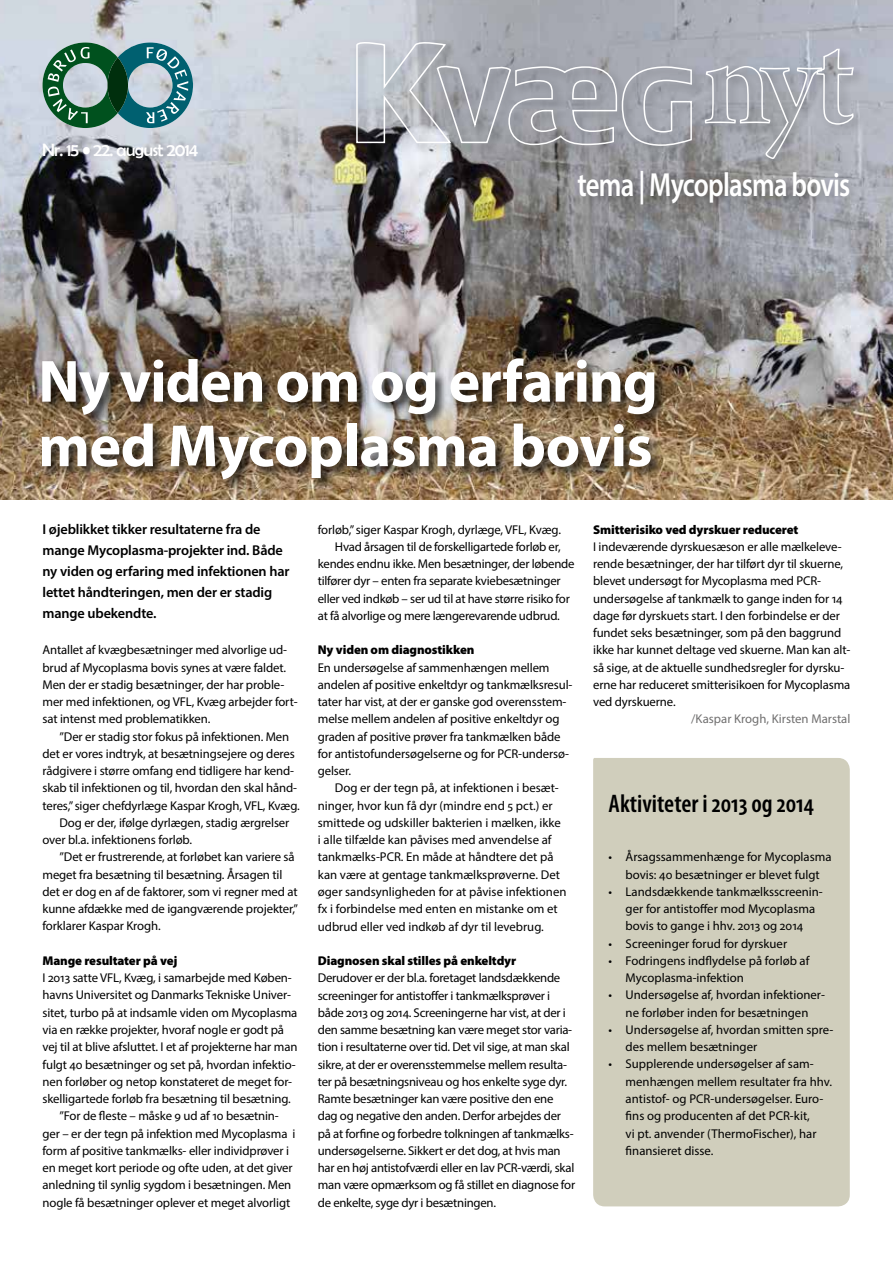
<style>
.page{position:relative;width:893px;height:1263px;background:#fff}
.page>*{position:absolute;margin:0;border:0;box-sizing:border-box;transform-origin:0 0}
.t1{font:700 60px/64.5px "Myriad Pro";letter-spacing:-.015em;color:#fff}
.t2{font:600 33.45px "Myriad Pro";letter-spacing:-.03em;color:#fff;scale:.8 1}
.t3{font:600 condensed 25.5px "Myriad Pro";color:#000}
.t4{font:18px "Berlin Sans FB";letter-spacing:-.04em;color:#fff}
.t5{font:600 14.25px/21px "Myriad Pro";letter-spacing:-.01em;color:#000}
.t6{font:12.75px/17.2px "Myriad Pro";letter-spacing:-.01em;color:#000}
.t7{font:900 12.75px "Myriad Pro";letter-spacing:-.01em;color:#000}
.t8{font:12.75px "Myriad Pro";color:#706f6f}
</style>
<div class="page">
<img style="left:0;top:0;width:893px;height:499px">
<div style="left:352px;top:38px;width:353px;height:120px;background:#000;opacity:.4"></div>
<svg style="left:355px;top:40px;width:338px;height:107px;background:#a9acb3"></svg>
<div style="left:702px;top:46px;width:164px;height:125px;background:#000;opacity:.4"></div>
<svg style="left:704px;top:48px;width:151px;height:112px;background:#acafb6"></svg>
<svg style="left:43px;top:43px;width:150px;height:85px;background:#63928c"></svg>
<div style="left:573px;top:167px;width:287px;height:48px;background:#000;opacity:.25"></div>
<div style="left:39px;top:356px;width:629px;height:137px;background:#000;opacity:.75"></div>
<div style="left:593px;top:758px;width:257px;height:449px;background:#d0cebc"></div>
<h3 class="t4" style="left:42px;top:140px;width:158px">Nr. 15 • 22. august 2014</h3>
<h2 class="t2" style="left:577px;top:164px;width:343px">tema | Mycoplasma bovis</h2>
<h1 class="t1" style="left:38px;top:347px;width:621px">Ny viden om og erfaring med Mycoplasma bovis</h1>
<p class="t5" style="left:43px;top:518px;width:249px">I øjeblikket tikker resultaterne fra de mange Mycoplasma-projekter ind. Både ny viden og erfaring med infektionen har lettet håndteringen, men der er stadig mange ubekendte.</p>
<p class="t6" style="left:43px;top:641px;width:257px">Antallet af kvægbesætninger med alvorlige ud&shy;brud af Mycoplasma bovis synes at være faldet.<br>Men der er stadig besætninger, der har proble&shy;mer med infektionen, og VFL, Kvæg arbejder fort&shy;sat intenst med problematikken.</p>
<p class="t6" style="left:60px;top:728px;width:231px">”Der er stadig stor fokus på infektionen. Men</p>
<p class="t6" style="left:43px;top:745px;width:254px">det er vores indtryk, at besætningsejere og deres</p>
<p class="t6" style="left:43px;top:762px;width:253px">rådgivere i større omfang end tidligere har kend-</p>
<p class="t6" style="left:43px;top:779px;width:256px">skab til infektionen og til, hvordan den skal hånd-</p>
<p class="t6" style="left:43px;top:797px;width:259px">teres,” siger chefdyrlæge Kaspar Krogh, VFL, Kvæg.</p>
<p class="t6" style="left:60px;top:814px;width:231px">Dog er der, ifølge dyrlægen, stadig ærgrelser</p>
<p class="t6" style="left:43px;top:831px;width:151px">over bl.a. infektionens forløb.</p>
<p class="t6" style="left:60px;top:848px;width:237px">”Det er frustrerende, at forløbet kan variere så</p>
<p class="t6" style="left:43px;top:866px;width:241px">meget fra besætning til besætning. Årsagen til</p>
<p class="t6" style="left:43px;top:883px;width:257px">det er dog en af de faktorer, som vi regner med at</p>
<p class="t6" style="left:43px;top:900px;width:257px">kunne afdække med de igangværende projekter,”</p>
<p class="t6" style="left:43px;top:917px;width:120px">forklarer Kaspar Krogh.</p>
<p class="t7" style="left:43px;top:953px;width:136px">Mange resultater på vej</p>
<p class="t6" style="left:43px;top:969px;width:251px">I 2013 satte VFL, Kvæg, i samarbejde med Køben-</p>
<p class="t6" style="left:43px;top:986px;width:250px">havns Universitet og Danmarks Tekniske Univer-</p>
<p class="t6" style="left:43px;top:1004px;width:256px">sitet, turbo på at indsamle viden om Mycoplasma</p>
<p class="t6" style="left:43px;top:1021px;width:243px">via en række projekter, hvoraf nogle er godt på</p>
<p class="t6" style="left:43px;top:1038px;width:256px">vej til at blive afsluttet. I et af projekterne har man</p>
<p class="t6" style="left:43px;top:1055px;width:255px">fulgt 40 besætninger og set på, hvordan infektio-</p>
<p class="t6" style="left:43px;top:1073px;width:251px">nen forløber og netop konstateret de meget for-</p>
<p class="t6" style="left:43px;top:1090px;width:250px">skelligartede forløb fra besætning til besætning.</p>
<p class="t6" style="left:60px;top:1107px;width:221px">”For de fleste – måske 9 ud af 10 besætnin-</p>
<p class="t6" style="left:43px;top:1124px;width:255px">ger – er der tegn på infektion med Mycoplasma i</p>
<p class="t6" style="left:43px;top:1142px;width:248px">form af positive tankmælks- eller individprøver i</p>
<p class="t6" style="left:43px;top:1159px;width:252px">en meget kort periode og ofte uden, at det giver</p>
<p class="t6" style="left:43px;top:1176px;width:250px">anledning til synlig sygdom i besætningen. Men</p>
<p class="t6" style="left:43px;top:1193px;width:249px">nogle få besætninger oplever et meget alvorligt</p>
<p class="t6" style="left:318px;top:521px;width:245px">forløb,” siger Kaspar Krogh, dyrlæge, VFL, Kvæg.</p>
<p class="t6" style="left:335px;top:538px;width:227px">Hvad årsagen til de forskelligartede forløb er,</p>
<p class="t6" style="left:318px;top:555px;width:258px">kendes endnu ikke. Men besætninger, der løbende</p>
<p class="t6" style="left:318px;top:572px;width:244px">tilfører dyr – enten fra separate kviebesætninger</p>
<p class="t6" style="left:318px;top:590px;width:254px">eller ved indkøb – ser ud til at have større risiko for</p>
<p class="t6" style="left:318px;top:607px;width:243px">at få alvorlige og mere længerevarende udbrud.</p>
<p class="t7" style="left:318px;top:643px;width:158px">Ny viden om diagnostikken</p>
<p class="t6" style="left:318px;top:659px;width:256px">En undersøgelse af sammenhængen mellem andelen af positive enkeltdyr og tankmælksresul&shy;tater har vist, at der er ganske god overensstem&shy;melse mellem andelen af positive enkeltdyr og graden af positive prøver fra tankmælken både for antistofundersøgelserne og for PCR-undersø&shy;gelser.</p>
<p class="t6" style="left:318px;top:779px;width:250px;text-indent:17px">Dog er der tegn på, at infektionen i besæt&shy;ninger, hvor kun få dyr (mindre end 5 pct.) er smittede og udskiller bakterien i mælken, ikke i alle tilfælde kan påvises med anvendelse af tankmælks-PCR. En måde at håndtere det på kan være at gentage tankmælksprøverne. Det øger sandsynligheden for at påvise infektionen fx i forbindelse med enten en mistanke om et udbrud eller ved indkøb af dyr til levebrug.</p>
<p class="t7" style="left:318px;top:953px;width:200px">Diagnosen skal stilles på enkeltdyr</p>
<p class="t6" style="left:318px;top:969px;width:259px">Derudover er der bl.a. foretaget landsdækkende screeninger for antistoffer i tankmælksprøver i både 2013 og 2014. Screeningerne har vist, at der i den samme besætning kan være meget stor varia&shy;tion i resultaterne over tid. Det vil sige, at man skal sikre, at der er overensstemmelse mellem resulta&shy;ter på besætningsniveau og hos enkelte syge dyr.<br>Ramte besætninger kan være positive den ene dag og negative den anden. Derfor arbejdes der på at forfine og forbedre tolkningen af tankmælks&shy;undersøgelserne. Sikkert er det dog, at hvis man har en høj antistofværdi eller en lav PCR-værdi, skal man være opmærksom og få stillet en diagnose for de enkelte, syge dyr i besætningen.</p>
<p class="t7" style="left:593px;top:522px;width:207px">Smitterisiko ved dyrskuer reduceret</p>
<p class="t6" style="left:593px;top:538px;width:259px">I indeværende dyrskuesæson er alle mælkeleve&shy;rende besætninger, der har tilført dyr til skuerne, blevet undersøgt for Mycoplasma med PCR&shy;undersøgelse af tankmælk to gange inden for 14 dage før dyrskuets start. I den forbindelse er der fundet seks besætninger, som på den baggrund ikke har kunnet deltage ved skuerne. Man kan alt&shy;så sige, at de aktuelle sundhedsregler for dyrsku&shy;erne har reduceret smitterisikoen for Mycoplasma ved dyrskuerne.</p>
<p class="t8" style="left:691px;top:711px;width:161px">/Kaspar Krogh, Kirsten Marstal</p>
<h3 class="t3" style="left:609px;top:789px;width:207px">Aktiviteter i 2013 og 2014</h3>
<p class="t6" style="left:609px;top:848px;width:224px;text-align:center">• Årsagssammenhænge for Mycoplasma bovis: 40 besætninger er blevet fulgt</p>
<p class="t6" style="left:626px;top:883px;width:199px;text-indent:-17px">• Landsdækkende tankmælksscreenin&shy;ger for antistoffer mod Mycoplasma bovis to gange i hhv. 2013 og 2014</p>
<p class="t6" style="left:609px;top:935px;width:180px">• Screeninger forud for dyrskuer</p>
<p class="t6" style="left:626px;top:952px;width:185px;text-indent:-17px">• Fodringens indflydelse på forløb af<br>Mycoplasma-infektion</p>
<p class="t6" style="left:609px;top:986px;width:218px;text-align:center">• Undersøgelse af, hvordan infektioner&shy;ne forløber inden for besætningen</p>
<p class="t6" style="left:626px;top:1021px;width:209px;text-indent:-17px">• Undersøgelse af, hvordan smitten spre&shy;des mellem besætninger</p>
<p class="t6" style="left:626px;top:1055px;width:208px;text-indent:-17px">• Supplerende undersøgelser af sam&shy;menhængen mellem resultater fra hhv. antistof- og PCR-undersøgelser. Euro&shy;fins og producenten af det PCR-kit,<br>vi pt. anvender (ThermoFischer), har finansieret disse.</p>
</div>
